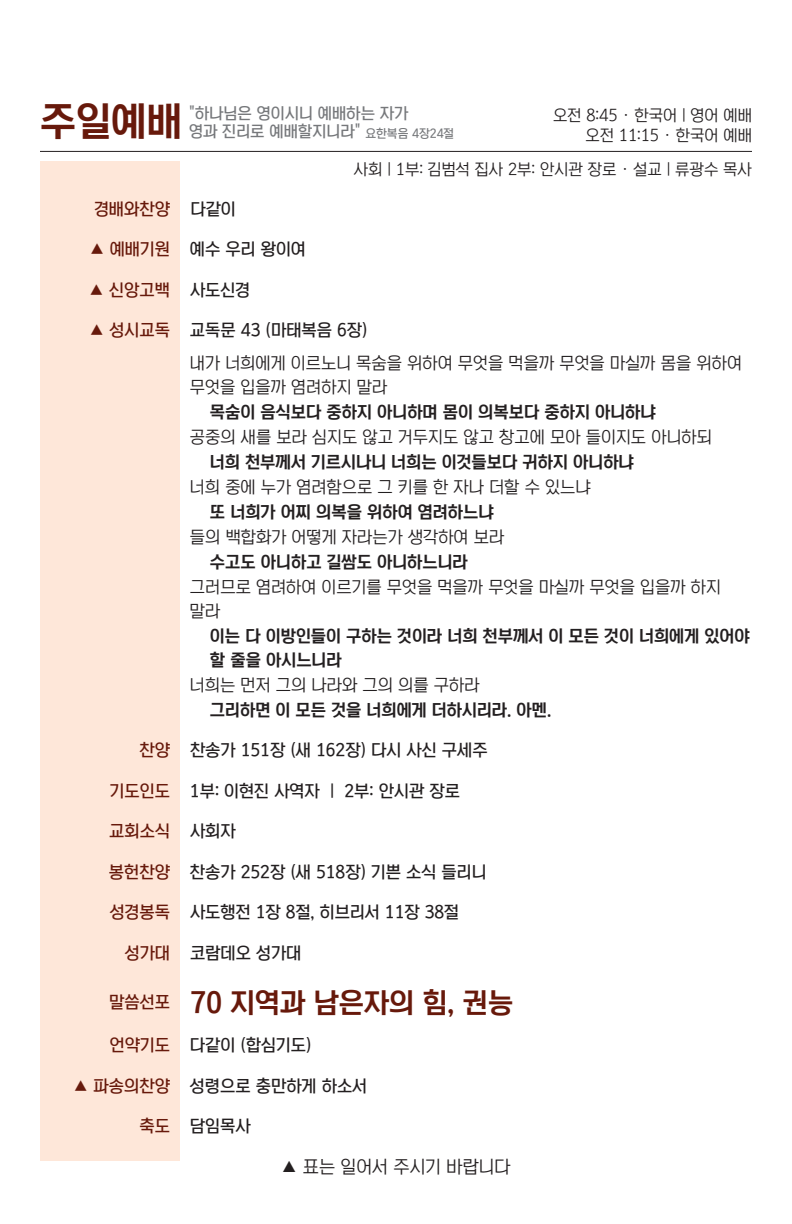
<style>
.page{position:relative;width:792px;height:1224px;background:#fff}
.page>*{position:absolute;margin:0;border:0;box-sizing:border-box;transform-origin:0 0}
.t1{font:40px "Korean TITGD3 R";color:#67190b}
.t2{font:28px "Korean TITGD3 R";color:#67190b}
.t3{font:18px "Korean TITGD1 R";color:#231f20}
.t4{font:17px/24px "Korean TITGD1 R";color:#231f20}
.t5{font:17px "Korean TITGD2 R";color:#231f20}
.t6{font:17px/24px "Korean TITGD3 R";color:#231f20}
.t7{font:17px "Korean TITGD2 R";color:#67190b}
.t8{font:16px "Korean TITGD1 R";color:#231f20}
.t9{font:16px/18px "Korean TITGD2 R";color:#76787b}
.s1{font-size:12px}
.s2{color:#231f20}
.s3{color:#67190b}
</style>
<div class="page">
<hr style="left:40px;top:151px;width:712px;height:1px;background:#231f20">
<div style="left:40px;top:161px;width:140px;height:1000px;background:#fee7d9"></div>
<h1 class="t1" style="left:40px;top:100px;width:144px">주일예배</h1>
<p class="t9" style="left:189px;top:104px;width:267px">"하나님은 영이시니 예배하는 자가<br>영과 진리로 예배할지니라" <span class="s1">요한복음 4장24절</span></p>
<p class="t8" style="left:553px;top:106px;width:200px">오전 8:45 · 한국어 | 영어 예배</p>
<p class="t8" style="left:354px;top:161px;width:400px">사회 | 1부: 김범석 집사 2부: 안시관 장로 · 설교 | 류광수 목사</p>
<p class="t8" style="left:586px;top:127px;width:168px">오전 11:15 · 한국어 예배</p>
<p class="t7" style="left:94px;top:199px;width:143px">경배와찬양 <span class="s2">다같이</span></p>
<p class="t5" style="left:89px;top:240px;width:218px"><span class="s3">▲ 예배기원</span> 예수 우리 왕이여</p>
<p class="t7" style="left:89px;top:281px;width:163px">▲ 신앙고백 <span class="s2">사도신경</span></p>
<p class="t7" style="left:89px;top:321px;width:82px">▲ 성시교독</p>
<p class="t5" style="left:190px;top:321px;width:179px">교독문 43 (마태복음 6장)</p>
<p class="t4" style="left:190px;top:351px;width:553px">내가 너희에게 이르노니 목숨을 위하여 무엇을 먹을까 무엇을 마실까 몸을 위하여 무엇을 입을까 염려하지 말라</p>
<p class="t6" style="left:210px;top:400px;width:447px">목숨이 음식보다 중하지 아니하며 몸이 의복보다 중하지 아니하냐</p>
<p class="t4" style="left:190px;top:425px;width:524px">공중의 새를 보라 심지도 않고 거두지도 않고 창고에 모아 들이지도 아니하되</p>
<p class="t6" style="left:210px;top:450px;width:425px">너희 천부께서 기르시나니 너희는 이것들보다 귀하지 아니하냐</p>
<p class="t4" style="left:190px;top:475px;width:402px">너희 중에 누가 염려함으로 그 키를 한 자나 더할 수 있느냐</p>
<p class="t6" style="left:210px;top:500px;width:285px">또 너희가 어찌 의복을 위하여 염려하느냐</p>
<p class="t4" style="left:190px;top:525px;width:316px">들의 백합화가 어떻게 자라는가 생각하여 보라</p>
<p class="t6" style="left:210px;top:550px;width:259px">수고도 아니하고 길쌈도 아니하느니라</p>
<p class="t4" style="left:190px;top:575px;width:533px">그러므로 염려하여 이르기를 무엇을 먹을까 무엇을 마실까 무엇을 입을까 하지 말라</p>
<p class="t6" style="left:210px;top:624px;width:541px">이는 다 이방인들이 구하는 것이라 너희 천부께서 이 모든 것이 너희에게 있어야 할 줄을 아시느니라</p>
<p class="t4" style="left:190px;top:673px;width:291px">너희는 먼저 그의 나라와 그의 의를 구하라</p>
<p class="t6" style="left:210px;top:698px;width:343px">그리하면 이 모든 것을 너희에게 더하시리라. 아멘.</p>
<p class="t5" style="left:139px;top:741px;width:350px"><span class="s3">찬양</span> 찬송가 151장 (새 162장) 다시 사신 구세주</p>
<p class="t5" style="left:110px;top:782px;width:352px"><span class="s3">기도인도</span> 1부: 이현진 사역자 | 2부: 안시관 장로</p>
<p class="t7" style="left:109px;top:822px;width:128px">교회소식 <span class="s2">사회자</span></p>
<p class="t5" style="left:109px;top:863px;width:379px"><span class="s3">봉헌찬양</span> 찬송가 252장 (새 518장) 기쁜 소식 들리니</p>
<p class="t5" style="left:110px;top:903px;width:351px"><span class="s3">성경봉독</span> 사도행전 1장 8절, 히브리서 11장 38절</p>
<p class="t5" style="left:125px;top:944px;width:178px"><span class="s3">성가대</span> 코람데오 성가대</p>
<h2 class="t2" style="left:109px;top:988px;width:406px"><sup>말씀선포</sup> 70 지역과 남은자의 힘, 권능</h2>
<p class="t5" style="left:110px;top:1036px;width:203px"><span class="s3">언약기도</span> 다같이 (합심기도)</p>
<p class="t5" style="left:73px;top:1076px;width:296px"><span class="s3">▲ 파송의찬양</span> 성령으로 충만하게 하소서</p>
<p class="t5" style="left:139px;top:1117px;width:113px"><span class="s3">축도</span> 담임목사</p>
<p class="t3" style="left:281px;top:1157px;width:231px">▲ 표는 일어서 주시기 바랍니다</p>
</div>
